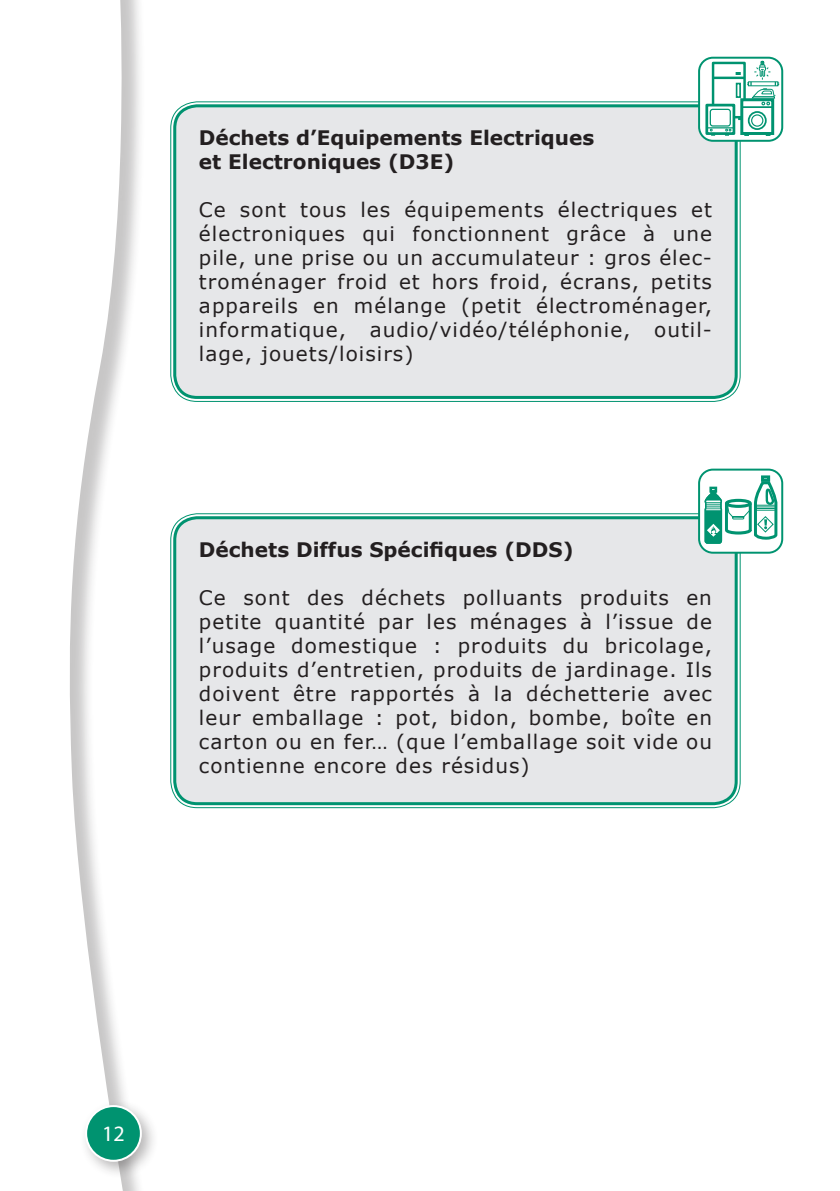
<style>
.page{position:relative;width:840px;height:1191px;background:#fff}
.page>*{position:absolute;margin:0;border:0;box-sizing:border-box;transform-origin:0 0}
.t1{font:22px "Myriad Pro";color:#fff}
.t2{font:20px/24px "Verdana";letter-spacing:.05em;color:#231f20;text-align:justify}
.t3{font:700 20px/24px "Verdana";color:#231f20}
</style>
<div class="page">
<div style="left:0;top:0;width:152px;height:1191px;background:#231f20;opacity:.25"></div>
<svg style="left:0;top:0;width:131px;height:1191px"></svg>
<div style="left:79px;top:1099px;width:81px;height:80px;background:#231f20;opacity:.33"></div>
<div style="left:86px;top:1106px;width:55px;height:54px;background:#009370;border-radius:50%"></div>
<div style="left:85px;top:1105px;width:57px;height:56px;border:2px solid #fff;border-radius:50%"></div>
<div style="left:173px;top:104px;width:564px;height:295px;background:#e6e7e9;border-radius:24px"></div>
<div style="left:173px;top:104px;width:564px;height:295px;border:3px solid #009370;border-radius:23px"></div>
<svg style="left:698px;top:58px;width:83px;height:83px"></svg>
<div style="left:697px;top:57px;width:85px;height:85px;border:2px solid #009370;border-radius:14px"></div>
<svg style="left:705px;top:104px;width:1px;height:31px"></svg>
<svg style="left:706px;top:61px;width:72px;height:75px"></svg>
<div style="left:173px;top:516px;width:564px;height:289px;background:#e6e7e9;border-radius:24px"></div>
<div style="left:173px;top:516px;width:564px;height:289px;border:3px solid #009370;border-radius:23px"></div>
<div style="left:698px;top:469px;width:83px;height:83px;background:#fff;border-radius:14px"></div>
<div style="left:697px;top:468px;width:85px;height:85px;border:2px solid #009370;border-radius:14px"></div>
<div style="left:760px;top:475px;width:9px;height:7px;border:3px solid #009370"></div>
<svg style="left:704px;top:480px;width:74px;height:64px"></svg>
<p class="t3" style="left:199px;top:126px;width:396px">Déchets d’Equipements Electriques et Electroniques (D3E)</p>
<p class="t2" style="left:199px;top:198px;width:514px">Ce sont tous les équipements électriques et électroniques qui fonctionnent grâce à une pile, une prise ou un accumulateur : gros élec&shy;troménager froid et hors froid, écrans, petits appareils en mélange (petit électroménager, informatique, audio/vidéo/téléphonie, outil&shy;lage, jouets/loisirs)</p>
<p class="t3" style="left:199px;top:538px;width:376px">Déchets Diffus Spécifiques (DDS)</p>
<p class="t2" style="left:199px;top:586px;width:514px">Ce sont des déchets polluants produits en petite quantité par les ménages à l’issue de l’usage domestique : produits du bricolage, produits d’entretien, produits de jardinage. Ils doivent être rapportés à la déchetterie avec leur emballage : pot, bidon, bombe, boîte en carton ou en fer… (que l’emballage soit vide ou contienne encore des résidus)</p>
<p class="t1" style="left:102px;top:1119px;width:24px">12</p>
</div>
